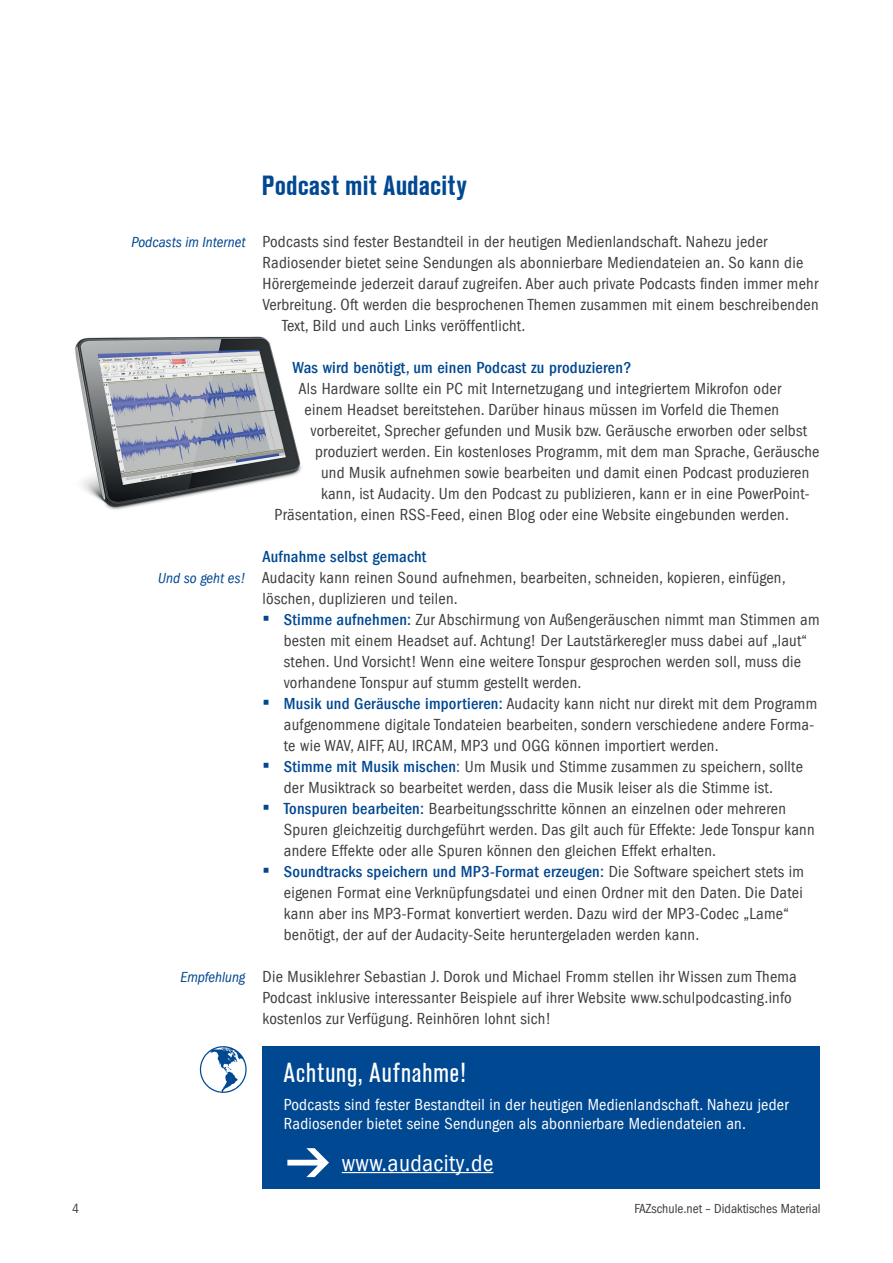
<style>
.page{position:relative;width:893px;height:1263px;background:#fff}
.page>*{position:absolute;margin:0;border:0;box-sizing:border-box;transform-origin:0 0}
.t1{font:27px "FAZ Ad Grotesk Cond Demi Bd";letter-spacing:.05em;color:#014892}
.t2{font:27px "FAZ Ad Grotesk Cond";letter-spacing:.06em;color:#fff}
.t3{font:condensed 24px "FAZ Franklin Gothic";letter-spacing:.015em;color:#fff}
.t4{font:condensed 16.5px/21px "FAZ Franklin Gothic";letter-spacing:.015em;color:#3e3e3f}
.t5{font:condensed 16.5px/19.5px "FAZ Franklin Gothic";letter-spacing:.015em;color:#fff}
.t6{font:500 condensed 16.5px "FAZ Franklin Gothic";letter-spacing:.015em;color:#014892}
.t7{font:italic condensed 15px "FAZ Franklin Gothic";color:#014892}
.t8{font:condensed 13.5px "FAZ Franklin Gothic";color:#3e3e3f}
.s1{font-family:"Calibri";font-stretch:normal;font-size:21px;color:#014892}
.s2{font-weight:500;color:#014892}
</style>
<div class="page">
<img style="left:75px;top:336px;width:227px;height:174px">
<div style="left:263px;top:1046px;width:557px;height:142px;background:#014892"></div>
<hr style="left:342px;top:1172px;width:151px;height:1px;background:#fff">
<svg style="left:287px;top:1148px;width:42px;height:29px"></svg>
<svg style="left:199px;top:1046px;width:48px;height:47px"></svg>
<p class="t7" style="left:131px;top:233px;width:116px">Podcasts im Internet</p>
<p class="t7" style="left:158px;top:569px;width:89px">Und so geht es!</p>
<p class="t7" style="left:180px;top:968px;width:67px">Empfehlung</p>
<h1 class="t1" style="left:263px;top:170px;width:206px">Podcast mit Audacity</h1>
<p class="t4" style="left:263px;top:231px;width:506px">Podcasts sind fester Bestandteil in der heutigen Medienlandschaft. Nahezu jeder</p>
<p class="t4" style="left:263px;top:252px;width:542px">Radiosender bietet seine Sendungen als abonnierbare Mediendateien an. So kann die</p>
<p class="t4" style="left:263px;top:273px;width:557px">Hörergemeinde jederzeit darauf zugreifen. Aber auch private Podcasts finden immer mehr</p>
<p class="t4" style="left:263px;top:294px;width:558px">Verbreitung. Oft werden die besprochenen Themen zusammen mit einem beschreibenden</p>
<p class="t4" style="left:282px;top:315px;width:245px">Text, Bild und auch Links veröffentlicht.</p>
<p class="t6" style="left:293px;top:358px;width:340px">Was wird benötigt, um einen Podcast zu produzieren?</p>
<p class="t4" style="left:299px;top:378px;width:484px">Als Hardware sollte ein PC mit Internetzugang und integriertem Mikrofon oder</p>
<p class="t4" style="left:305px;top:399px;width:476px">einem Headset bereitstehen. Darüber hinaus müssen im Vorfeld die Themen</p>
<p class="t4" style="left:311px;top:420px;width:498px">vorbereitet, Sprecher gefunden und Musik bzw. Geräusche erworben oder selbst</p>
<p class="t4" style="left:315px;top:441px;width:506px">produziert werden. Ein kostenloses Programm, mit dem man Sprache, Geräusche</p>
<p class="t4" style="left:321px;top:462px;width:490px">und Musik aufnehmen sowie bearbeiten und damit einen Podcast produzieren</p>
<p class="t4" style="left:321px;top:483px;width:490px">kann, ist Audacity. Um den Podcast zu publizieren, kann er in eine PowerPoint-</p>
<p class="t4" style="left:275px;top:504px;width:516px">Präsentation, einen RSS-Feed, einen Blog oder eine Website eingebunden werden.</p>
<p class="t6" style="left:263px;top:547px;width:165px">Aufnahme selbst gemacht</p>
<p class="t4" style="left:262px;top:567px;width:525px">Audacity kann reinen Sound aufnehmen, bearbeiten, schneiden, kopieren, einfügen, löschen, duplizieren und teilen.</p>
<p class="t4" style="left:284px;top:609px;width:537px;text-indent:-21px"><span class="s1">▪</span> <span class="s2">Stimme aufnehmen:</span> Zur Abschirmung von Außengeräuschen nimmt man Stimmen am besten mit einem Headset auf. Achtung! Der Lautstärkeregler muss dabei auf „laut“ stehen. Und Vorsicht! Wenn eine weitere Tonspur gesprochen werden soll, muss die vorhandene Tonspur auf stumm gestellt werden.</p>
<p class="t4" style="left:284px;top:693px;width:535px;text-indent:-21px"><span class="s1">▪</span> <span class="s2">Musik und Geräusche importieren:</span> Audacity kann nicht nur direkt mit dem Programm aufgenommene digitale Tondateien bearbeiten, sondern verschiedene andere Forma&shy;te wie WAV, AIFF, AU, IRCAM, MP3 und OGG können importiert werden.</p>
<p class="t4" style="left:263px;top:756px;width:542px;text-align:center"><span class="s1">▪</span> <span class="s2">Stimme mit Musik mischen</span>: Um Musik und Stimme zusammen zu speichern, sollte der Musiktrack so bearbeitet werden, dass die Musik leiser als die Stimme ist.</p>
<p class="t4" style="left:284px;top:798px;width:532px;text-indent:-21px"><span class="s1">▪</span> <span class="s2">Tonspuren bearbeiten:</span> Bearbeitungsschritte können an einzelnen oder mehreren<br>Spuren gleichzeitig durchgeführt werden. Das gilt auch für Effekte: Jede Tonspur kann andere Effekte oder alle Spuren können den gleichen Effekt erhalten.</p>
<p class="t4" style="left:284px;top:861px;width:522px;text-indent:-21px"><span class="s1">▪</span> <span class="s2">Soundtracks speichern und MP3-Format erzeugen:</span> Die Software speichert stets im eigenen Format eine Verknüpfungsdatei und einen Ordner mit den Daten. Die Datei kann aber ins MP3-Format konvertiert werden. Dazu wird der MP3-Codec „Lame“ benötigt, der auf der Audacity-Seite heruntergeladen werden kann.</p>
<p class="t4" style="left:263px;top:966px;width:536px">Die Musiklehrer Sebastian J. Dorok und Michael Fromm stellen ihr Wissen zum Thema<br>Podcast inklusive interessanter Beispiele auf ihrer Website www.schulpodcasting.info kostenlos zur Verfügung. Reinhören lohnt sich!</p>
<h1 class="t2" style="left:284px;top:1058px;width:183px">Achtung, Aufnahme!</h1>
<p class="t5" style="left:284px;top:1095px;width:506px">Podcasts sind fester Bestandteil in der heutigen Medienlandschaft. Nahezu jeder<br>Radiosender bietet seine Sendungen als abonnierbare Mediendateien an.</p>
<h2 class="t3" style="left:342px;top:1149px;width:153px">www.audacity.de</h2>
<p class="t8" style="left:72px;top:1201px;width:8px">4</p>
<p class="t8" style="left:634px;top:1201px;width:188px">FAZschule.net – Didaktisches Material</p>
</div>
